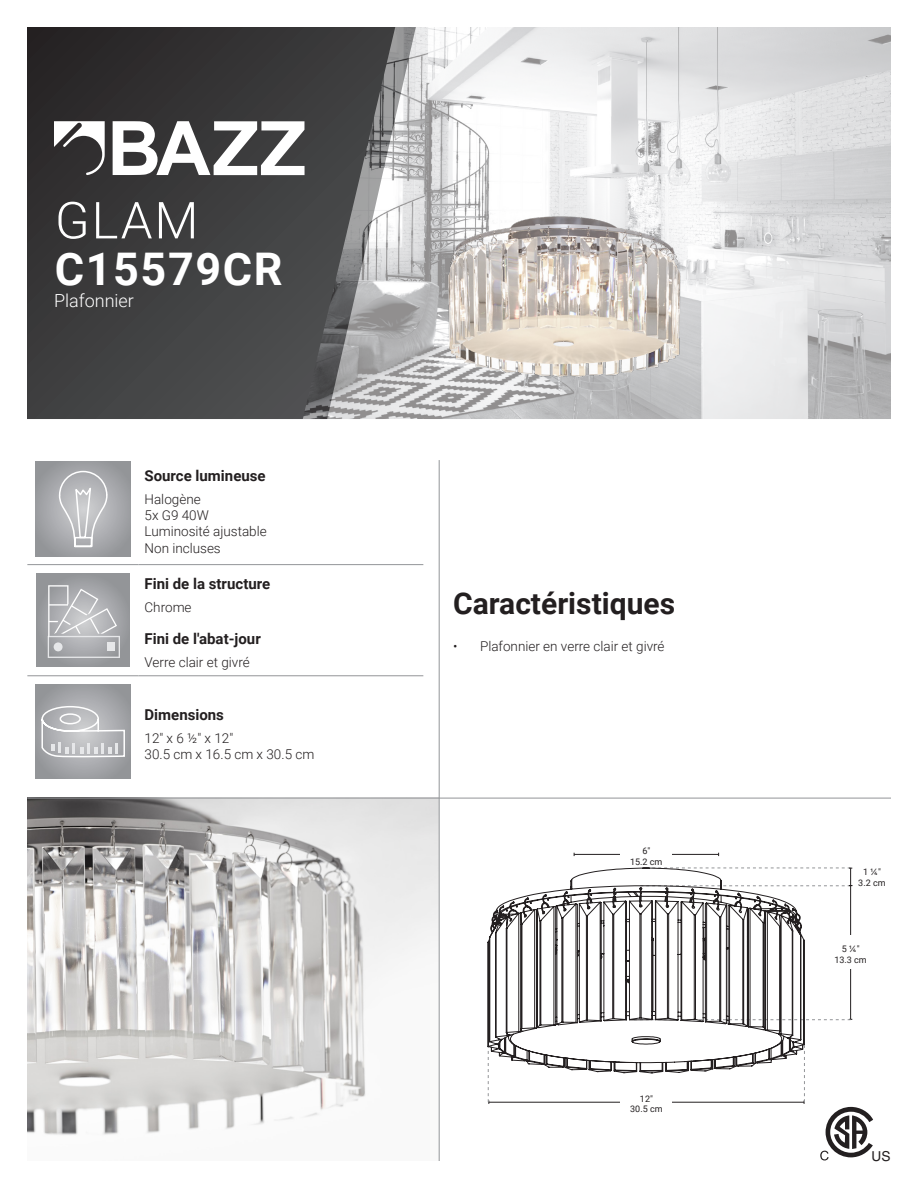
<style>
.page{position:relative;width:918px;height:1188px;background:#fff}
.page>*{position:absolute;margin:0;border:0;box-sizing:border-box;transform-origin:0 0}
.serie{font:300 51px "Roboto";color:#fff}
.code_produit{font:700 45px "Roboto";letter-spacing:.035em;color:#fff}
.moyen_titre{font:700 30px "Roboto";color:#231f20}
.catégorie{font:300 18px "Roboto";color:#fff}
.mini_titre{font:700 15px "Roboto";color:#231f20}
.t1{font:13.65px "Helvetica";color:#231f20}
.texte{font:300 13.5px/16.2px "Roboto";color:#231f20}
.mesure{font:9px/10.8px "Roboto";color:#231f20;text-align:center}
.s1{font-family:"Akkurat"}
</style>
<div class="page">
<svg style="left:27px;top:27px;width:276px;height:392px;background:#3b3b3c"></svg>
<svg style="left:54px;top:121px;width:51px;height:54px"></svg>
<svg style="left:113px;top:121px;width:190px;height:54px"></svg>
<img style="left:303px;top:27px;width:588px;height:392px">
<img style="left:396px;top:188px;width:336px;height:218px">
<img style="left:27px;top:799px;width:412px;height:362px">
<hr style="left:439px;top:460px;width:1px;height:701px;background:#939598">
<hr style="left:27px;top:798px;width:864px;height:1px;background:#939598">
<hr style="left:27px;top:564px;width:112px;height:1px;background:#939598">
<hr style="left:139px;top:564px;width:284px;height:1px;background:#939598">
<hr style="left:27px;top:675px;width:112px;height:1px;background:#939598">
<hr style="left:139px;top:675px;width:284px;height:1px;background:#939598">
<svg style="left:36px;top:461px;width:94px;height:95px;background:#9e9fa3"></svg>
<svg style="left:58px;top:470px;width:50px;height:78px;background:#bebfc2"></svg>
<div style="left:36px;top:574px;width:94px;height:93px;background:#949699"></div>
<svg style="left:48px;top:585px;width:72px;height:73px"></svg>
<svg style="left:36px;top:684px;width:94px;height:95px;background:#9d9fa2"></svg>
<svg style="left:41px;top:705px;width:85px;height:54px;background:#bfc0c3"></svg>
<hr style="left:489px;top:1102px;width:315px;height:1px;background:#231f20">
<hr style="left:574px;top:854px;width:145px;height:1px;background:#231f20">
<hr style="left:850px;top:886px;width:1px;height:133px;background:#231f20">
<svg style="left:806px;top:868px;width:46px;height:19px"></svg>
<div style="left:621px;top:1092px;width:51px;height:20px;background:#fff"></div>
<div style="left:620px;top:844px;width:52px;height:21px;background:#fff"></div>
<div style="left:823px;top:936px;width:55px;height:33px;background:#fff"></div>
<svg style="left:806px;top:1019px;width:46px;height:1px"></svg>
<svg style="left:488px;top:1075px;width:1px;height:29px"></svg>
<svg style="left:804px;top:1075px;width:1px;height:29px"></svg>
<svg style="left:488px;top:868px;width:317px;height:205px"></svg>
<svg style="left:820px;top:1107px;width:53px;height:53px"></svg>
<p class="serie" style="left:55px;top:185px;width:145px">GLAM</p>
<p class="code_produit" style="left:55px;top:237px;width:229px">C15579CR</p>
<p class="catégorie" style="left:54px;top:287px;width:81px">Plafonnier</p>
<p class="mini_titre" style="left:145px;top:465px;width:123px">Source lumineuse</p>
<p class="texte" style="left:145px;top:491px;width:124px">Halogène<br>5x G9 40W<br>Luminosité ajustable<br>Non incluses</p>
<p class="mini_titre" style="left:145px;top:574px;width:127px">Fini de la structure</p>
<p class="texte" style="left:145px;top:599px;width:49px">Chrome</p>
<p class="mini_titre" style="left:145px;top:628px;width:118px">Fini de l'abat-jour</p>
<p class="texte" style="left:145px;top:653px;width:107px">Verre clair et givré</p>
<p class="mini_titre" style="left:145px;top:704px;width:81px">Dimensions</p>
<p class="texte" style="left:145px;top:729px;width:171px">12" x 6 ½" x 12"<br>30.5 cm x 16.5 cm x 30.5 cm</p>
<p class="moyen_titre" style="left:453px;top:583px;width:224px">Caractéristiques</p>
<p class="texte" style="left:453px;top:637px;width:213px">• Plafonnier en verre clair et givré</p>
<p class="mesure" style="left:630px;top:845px;width:34px">6"<br>15.2 cm</p>
<p class="mesure" style="left:630px;top:1093px;width:34px">12"<br>30.5 cm</p>
<p class="mesure" style="left:858px;top:866px;width:29px">1 <span class="s1">¼</span>"<br>3.2 cm</p>
<p class="mesure" style="left:834px;top:943px;width:34px">5 <span class="s1">¼</span>"<br>13.3 cm</p>
<p class="t1" style="left:872px;top:1148px;width:21px">US</p>
</div>
